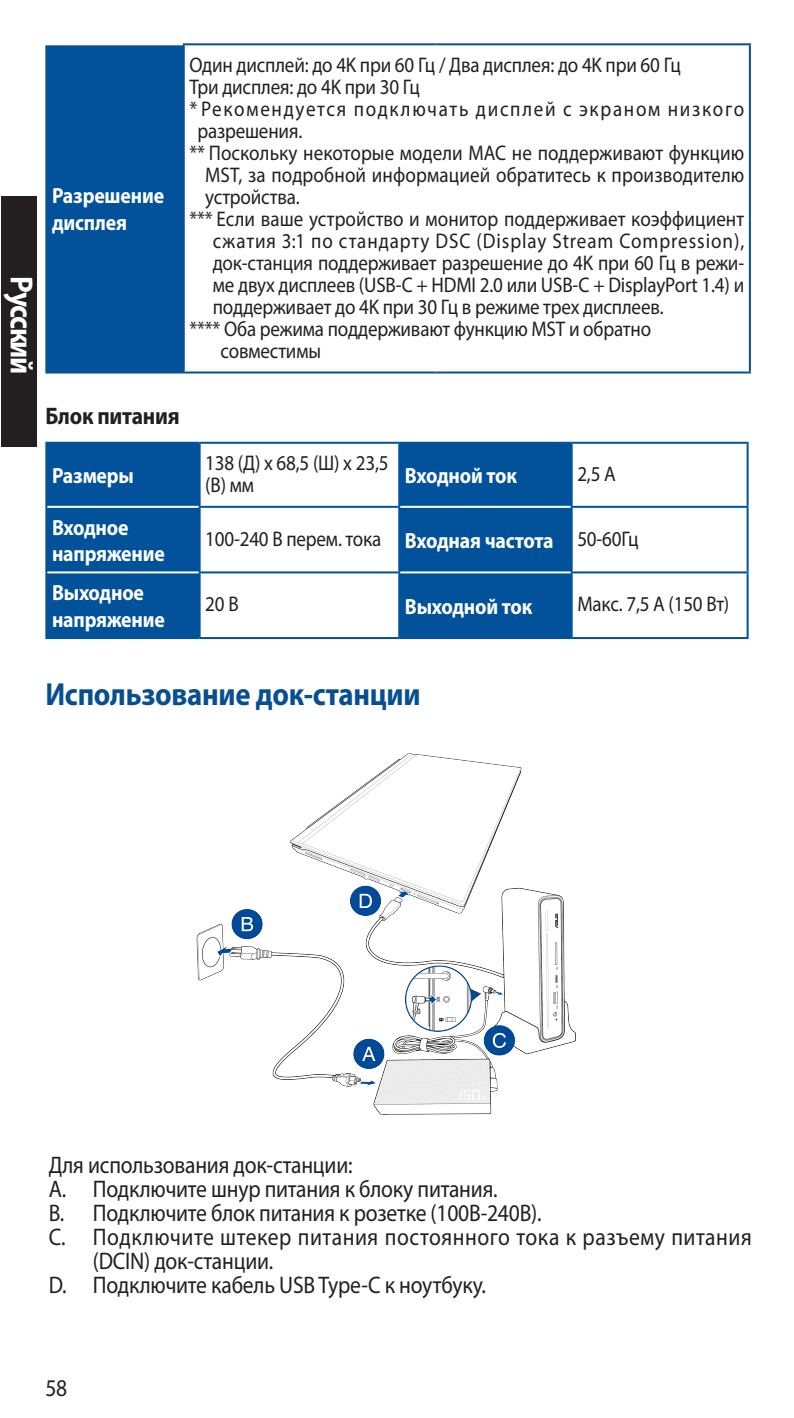
<style>
.page{position:relative;width:794px;height:1418px;background:#fff}
.page>*{position:absolute;margin:0;border:0;box-sizing:border-box;transform-origin:0 0}
.t1{font:700 32px "Myriad Pro";letter-spacing:-.01em;color:#074f91;scale:.9 1}
.t2{font:700 32px "Myriad Pro";letter-spacing:-.05em;color:#fff;scale:.9 1}
.t3{font:24px "Myriad Pro";letter-spacing:-.01em;color:#231f20;scale:.9 1}
.t4{font:24px "Myriad Pro";letter-spacing:.025em;color:#231f20;scale:.9 1}
.t5{font:700 24px "Myriad Pro";letter-spacing:-.01em;color:#231f20;scale:.9 1}
.t6{font:700 22px/26.4px "Myriad Pro";letter-spacing:-.01em;color:#fff;scale:.9 1}
.t7{font:21.2px/22px "Myriad Pro";letter-spacing:-.005em;color:#231f20;scale:.9 1}
.t8{font:21.2px "Myriad Pro";letter-spacing:.05em;color:#231f20;scale:.9 1}
.t9{font:21.2px "Myriad Pro";letter-spacing:.09em;color:#231f20;scale:.9 1}
.s1{font-weight:700;font-size:22px;color:#fff}
</style>
<div class="page">
<div style="left:1px;top:196px;width:36px;height:250px;background:#231f20"></div>
<div style="left:47px;top:444px;width:152px;height:193px;background:#01529a"></div>
<div style="left:400px;top:444px;width:170px;height:193px;background:#01529a"></div>
<hr style="left:45px;top:442px;width:155px;height:2px;background:#01529a">
<hr style="left:45px;top:444px;width:2px;height:63px;background:#01529a">
<hr style="left:200px;top:442px;width:199px;height:2px;background:#01529a">
<hr style="left:199px;top:444px;width:2px;height:62px;background:#01529a">
<hr style="left:571px;top:442px;width:177px;height:2px;background:#01529a">
<hr style="left:746px;top:444px;width:2px;height:62px;background:#01529a">
<hr style="left:45px;top:507px;width:2px;height:65px;background:#01529a">
<hr style="left:199px;top:506px;width:201px;height:2px;background:#01529a">
<hr style="left:199px;top:508px;width:2px;height:63px;background:#01529a">
<hr style="left:570px;top:506px;width:178px;height:2px;background:#01529a">
<hr style="left:746px;top:508px;width:2px;height:63px;background:#01529a">
<hr style="left:45px;top:572px;width:2px;height:65px;background:#01529a">
<hr style="left:199px;top:571px;width:201px;height:2px;background:#01529a">
<hr style="left:199px;top:573px;width:2px;height:64px;background:#01529a">
<hr style="left:570px;top:571px;width:178px;height:2px;background:#01529a">
<hr style="left:746px;top:573px;width:2px;height:64px;background:#01529a">
<hr style="left:45px;top:637px;width:155px;height:2px;background:#01529a">
<hr style="left:200px;top:637px;width:199px;height:2px;background:#01529a">
<hr style="left:571px;top:637px;width:177px;height:2px;background:#01529a">
<hr style="left:399px;top:442px;width:172px;height:2px;background:#01529a">
<hr style="left:398px;top:444px;width:2px;height:62px;background:#01529a">
<hr style="left:570px;top:444px;width:2px;height:62px;background:#01529a">
<hr style="left:398px;top:508px;width:2px;height:63px;background:#01529a">
<hr style="left:570px;top:508px;width:2px;height:63px;background:#01529a">
<hr style="left:398px;top:573px;width:2px;height:64px;background:#01529a">
<hr style="left:570px;top:573px;width:2px;height:64px;background:#01529a">
<hr style="left:399px;top:637px;width:172px;height:2px;background:#01529a">
<hr style="left:47px;top:506px;width:152px;height:2px;background:#fff">
<hr style="left:47px;top:571px;width:152px;height:2px;background:#fff">
<hr style="left:400px;top:506px;width:170px;height:2px;background:#fff">
<hr style="left:400px;top:571px;width:170px;height:2px;background:#fff">
<div style="left:46px;top:44px;width:138px;height:328px;background:#01529a"></div>
<hr style="left:45px;top:45px;width:2px;height:326px;background:#074f91">
<hr style="left:183px;top:43px;width:252px;height:2px;background:#074f91">
<hr style="left:183px;top:45px;width:2px;height:326px;background:#074f91">
<hr style="left:435px;top:43px;width:316px;height:2px;background:#074f91">
<hr style="left:749px;top:45px;width:2px;height:326px;background:#074f91">
<hr style="left:45px;top:371px;width:139px;height:2px;background:#074f91">
<hr style="left:184px;top:371px;width:251px;height:2px;background:#074f91">
<hr style="left:435px;top:371px;width:316px;height:2px;background:#074f91">
<hr style="left:45px;top:43px;width:138px;height:2px;background:#fff">
<img style="left:196px;top:753px;width:380px;height:362px">
<h1 class="t2" style="left:42px;top:276px;width:111px;rotate:90deg">Русский</h1>
<p class="t6" style="left:52px;top:182px;width:126px">Разрешение дисплея</p>
<p class="t7" style="left:189px;top:53px;width:548px">Один дисплей: до 4K при 60 Гц / Два дисплея: до 4K при 60 Гц</p>
<p class="t7" style="left:189px;top:75px;width:258px">Три дисплея: до 4K при 30 Гц</p>
<p class="t9" style="left:189px;top:95px;width:618px">* Рекомендуется подключать дисплей с экраном низкого</p>
<p class="t7" style="left:197px;top:119px;width:118px">разрешения.</p>
<p class="t7" style="left:189px;top:141px;width:618px">** Поскольку некоторые модели MAC не поддерживают функцию</p>
<p class="t7" style="left:205px;top:163px;width:601px">MST, за подробной информацией обратитесь к производителю</p>
<p class="t7" style="left:205px;top:185px;width:107px">устройства.</p>
<p class="t7" style="left:189px;top:207px;width:618px">*** Если ваше устройство и монитор поддерживает коэффициент</p>
<p class="t8" style="left:213px;top:227px;width:592px">сжатия 3:1 по стандарту DSC (Display Stream Compression),</p>
<p class="t7" style="left:213px;top:251px;width:592px">док-станция поддерживает разрешение до 4K при 60 Гц в режи-</p>
<p class="t7" style="left:213px;top:273px;width:592px">ме двух дисплеев (USB-C + HDMI 2.0 или USB-C + DisplayPort 1.4) и</p>
<p class="t7" style="left:213px;top:295px;width:502px">поддерживает до 4K при 30 Гц в режиме трех дисплеев.</p>
<p class="t7" style="left:189px;top:317px;width:514px">**** Оба режима поддерживают функцию MST и обратно</p>
<p class="t7" style="left:220px;top:339px;width:113px">совместимы</p>
<p class="t5" style="left:45px;top:400px;width:151px">Блок питания</p>
<p class="t6" style="left:52px;top:461px;width:92px">Размеры</p>
<p class="t7" style="left:205px;top:451px;width:205px">138 (Д) x 68,5 (Ш) x 23,5 (В) мм</p>
<p class="t6" style="left:405px;top:461px;width:126px">Входной ток</p>
<p class="t7" style="left:577px;top:462px;width:44px">2,5 А</p>
<p class="t6" style="left:52px;top:513px;width:127px">Входное напряжение</p>
<p class="t7" style="left:205px;top:527px;width:483px">100-240 В перем. тока <span class="s1">Входная частота</span> 50-60Гц</p>
<p class="t6" style="left:52px;top:579px;width:127px">Выходное напряжение</p>
<p class="t7" style="left:205px;top:593px;width:39px">20 В</p>
<p class="t6" style="left:405px;top:592px;width:143px">Выходной ток</p>
<p class="t7" style="left:577px;top:593px;width:170px">Макс. 7,5 А (150 Вт)</p>
<h1 class="t1" style="left:45px;top:673px;width:418px">Использование док-станции</h1>
<p class="t3" style="left:49px;top:1150px;width:339px">Для использования док-станции:</p>
<p class="t3" style="left:49px;top:1174px;width:500px">A. Подключите шнур питания к блоку питания.</p>
<p class="t3" style="left:49px;top:1198px;width:549px">B. Подключите блок питания к розетке (100В-240В).</p>
<p class="t4" style="left:49px;top:1222px;width:782px">C. Подключите штекер питания постоянного тока к разъему питания</p>
<p class="t3" style="left:93px;top:1246px;width:202px">(DCIN) док-станции.</p>
<p class="t3" style="left:49px;top:1270px;width:487px">D. Подключите кабель USB Type-C к ноутбуку.</p>
<p class="t3" style="left:45px;top:1373px;width:26px">58</p>
</div>
